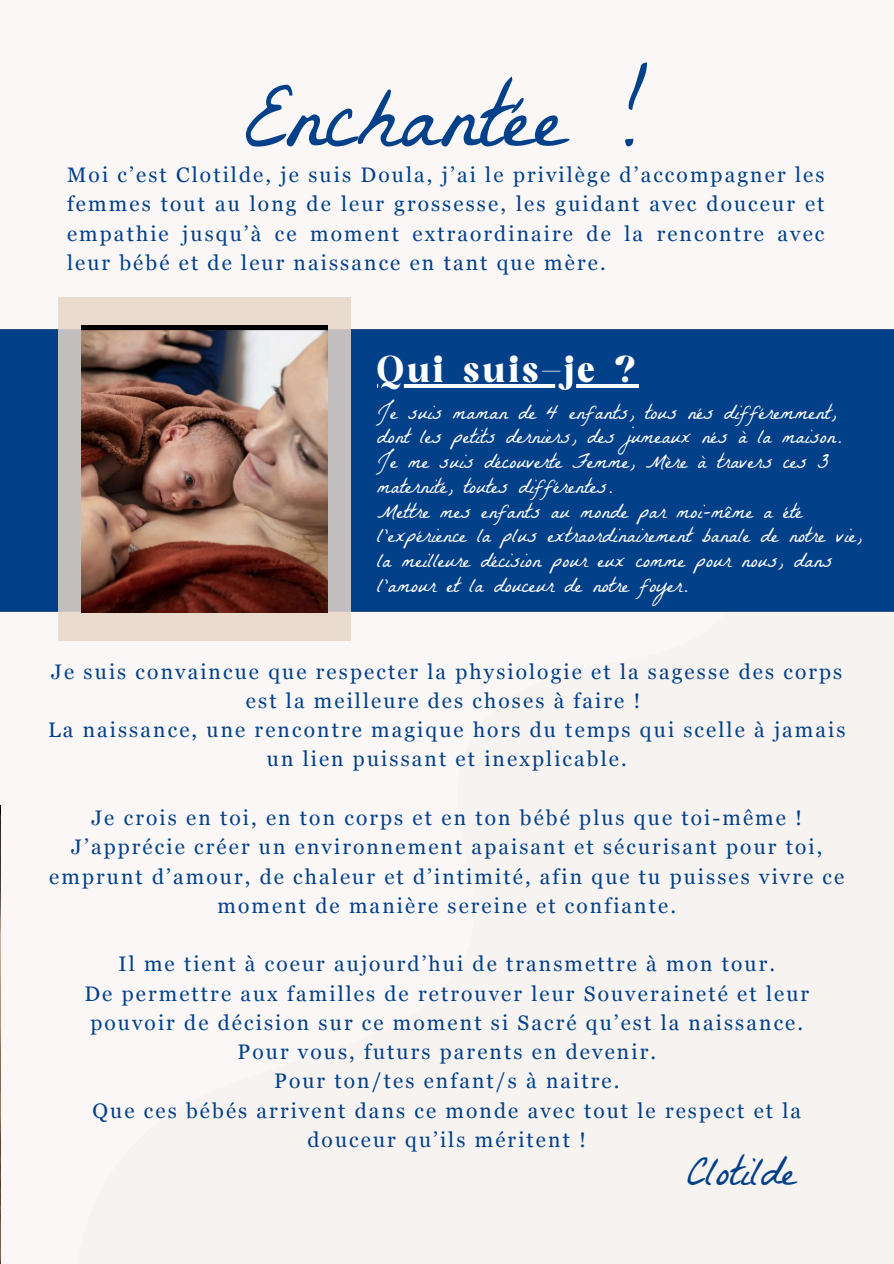
<style>
.page{position:relative;width:894px;height:1264px;background:#fff}
.page>*{position:absolute;margin:0;border:0;box-sizing:border-box;transform-origin:0 0}
.t1{font:93.3px "La Belle Aurore";color:#024089}
.t2{font:42px "La Belle Aurore";color:#024089}
.t3{font:36px "Minal";letter-spacing:.1em;color:#fff}
.t4{font:21px/29.2px "Georgia";letter-spacing:.1em;color:#024089;text-align:center}
.t5{font:21px/24.8px "La Belle Aurore";color:#fff}
</style>
<div class="page">
<div style="left:0;top:0;width:893px;height:1263px;background:#faf7f6"></div>
<div style="left:0;top:329px;width:893px;height:283px;background:#024089"></div>
<svg style="left:58px;top:297px;width:292px;height:343px;background:#d8cdc6"></svg>
<img style="left:81px;top:325px;width:247px;height:287px">
<img style="left:0;top:805px;width:1px;height:458px">
<svg style="left:377px;top:384px;width:261px;height:4px"></svg>
<h1 class="t1" style="left:245px;top:60px;width:404px">Enchantée !</h1>
<p class="t4" style="left:67px;top:160px;width:758px;text-align:justify">Moi c’est Clotilde, je suis Doula, j’ai le privilège d’accompagner les femmes tout au long de leur grossesse, les guidant avec douceur et empathie jusqu’à ce moment extraordinaire de la rencontre avec leur bébé et de leur naissance en tant que mère.</p>
<p class="t3" style="left:377px;top:356px;width:259px">Qui suis-je ?</p>
<p class="t5" style="left:377px;top:399px;width:465px">Je suis maman de 4 enfants, tous nés différemment, dont les petits derniers, des jumeaux nés à la maison.</p>
<p class="t5" style="left:377px;top:448px;width:453px">Je me suis découverte Femme, Mère à travers ces 3 maternité, toutes différentes.</p>
<p class="t5" style="left:377px;top:498px;width:486px">Mettre mes enfants au monde par moi-même a été l’expérience la plus extraordinairement banale de notre vie, la meilleure décision pour eux comme pour nous, dans l’amour et la douceur de notre foyer.</p>
<p class="t4" style="left:51px;top:656px;width:792px">Je suis convaincue que respecter la physiologie et la sagesse des corps est la meilleure des choses à faire !</p>
<p class="t4" style="left:48px;top:715px;width:798px">La naissance, une rencontre magique hors du temps qui scelle à jamais un lien puissant et inexplicable.</p>
<p class="t4" style="left:91px;top:803px;width:712px">Je crois en toi, en ton corps et en ton bébé plus que toi-même !</p>
<p class="t4" style="left:49px;top:832px;width:796px">J’apprécie créer un environnement apaisant et sécurisant pour toi, emprunt d’amour, de chaleur et d’intimité, afin que tu puisses vivre ce moment de manière sereine et confiante.</p>
<h3 class="t4" style="left:118px;top:949px;width:658px">Il me tient à coeur aujourd’hui de transmettre à mon tour.</h3>
<p class="t4" style="left:84px;top:978px;width:726px;text-align:left">De permettre aux familles de retrouver leur Souveraineté et leur pouvoir de décision sur ce moment si Sacré qu’est la naissance.</p>
<p class="t4" style="left:237px;top:1037px;width:420px">Pour vous, futurs parents en devenir.</p>
<p class="t4" style="left:274px;top:1066px;width:347px">Pour ton/tes enfant/s à naitre.</p>
<p class="t4" style="left:92px;top:1095px;width:710px">Que ces bébés arrivent dans ce monde avec tout le respect et la douceur qu’ils méritent !</p>
<p class="t2" style="left:687px;top:1145px;width:111px">Clotilde</p>
</div>
